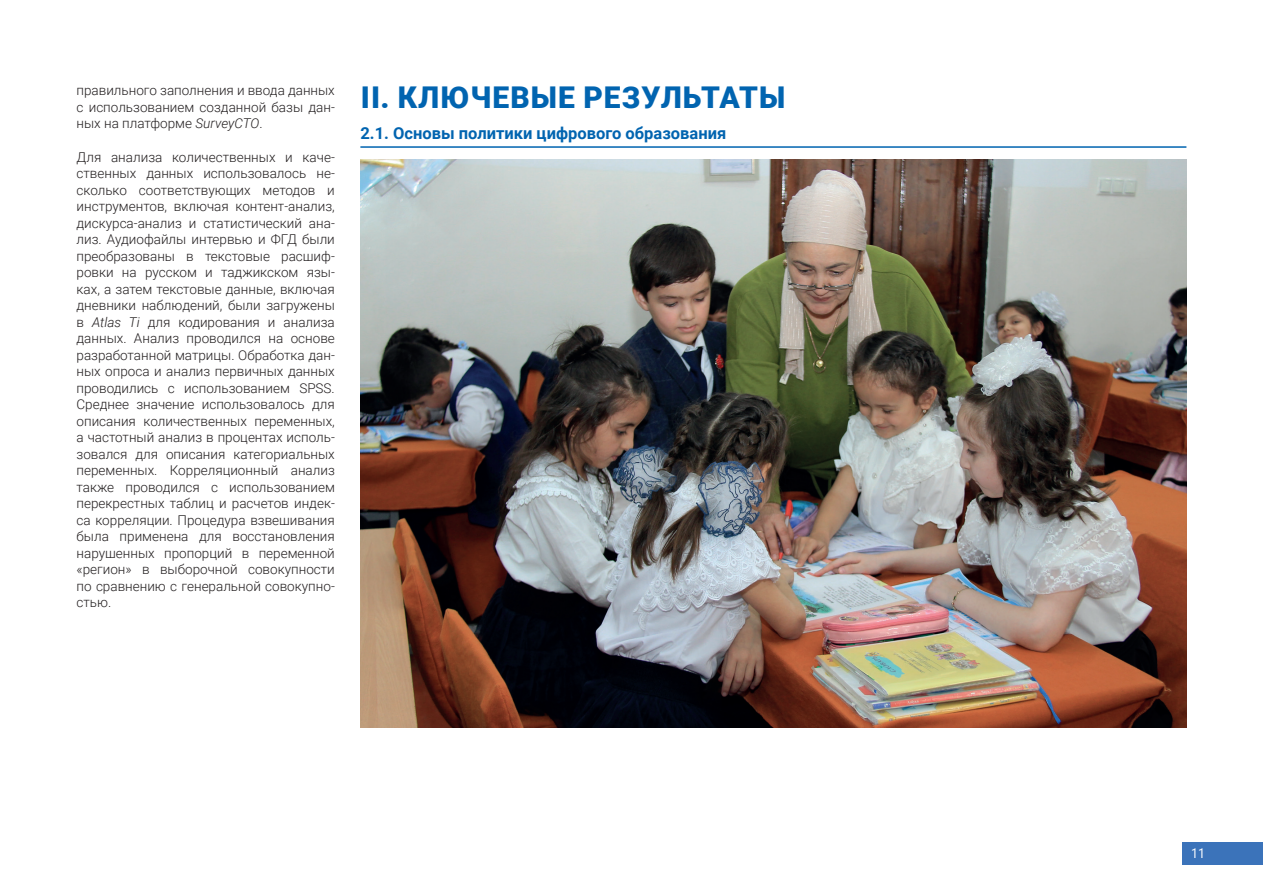
<style>
.page{position:relative;width:1263px;height:893px;background:#fff}
.page>*{position:absolute;margin:0;border:0;box-sizing:border-box;transform-origin:0 0}
.t1{font:900 30px "Roboto";letter-spacing:.035em;color:#0164b0}
.t2{font:700 16.5px "Roboto";color:#0164b0}
.t3{font:300 13.5px/16.5px "Roboto";color:#231f20;text-align:justify}
.t4{font:13.5px "Segoe UI";color:#fff}
.s1{font-style:italic}
</style>
<div class="page">
<div style="left:1183px;top:842px;width:80px;height:22px;background:#3b73ba"></div>
<hr style="left:360px;top:146px;width:826px;height:2px;background:#0164b0">
<img style="left:360px;top:159px;width:826px;height:569px">
<p class="t3" style="left:77px;top:82px;width:260px">правильного заполнения и ввода данных с использованием созданной базы дан&shy;ных на платформе <span class="s1">SurveyCTO</span>.</p>
<p class="t3" style="left:77px;top:148px;width:260px">Для анализа количественных и каче&shy;ственных данных использовалось не&shy;сколько соответствующих методов и инструментов, включая контент-анализ, дискурса-анализ и статистический ана&shy;лиз. Аудиофайлы интервью и ФГД были преобразованы в текстовые расшиф&shy;ровки на русском и таджикском язы&shy;ках, а затем текстовые данные, включая дневники наблюдений, были загружены в <span class="s1">Atlas Ti</span> для кодирования и анализа данных. Анализ проводился на основе разработанной матрицы. Обработка дан&shy;ных опроса и анализ первичных данных проводились с использованием SPSS.<br>Среднее значение использовалось для описания количественных переменных, а частотный анализ в процентах исполь&shy;зовался для описания категориальных переменных. Корреляционный анализ также проводился с использованием перекрестных таблиц и расчетов индек&shy;са корреляции. Процедура взвешивания была применена для восстановления нарушенных пропорций в переменной «регион» в выборочной совокупности по сравнению с генеральной совокупно&shy;стью.</p>
<h1 class="t1" style="left:361px;top:76px;width:426px">II. КЛЮЧЕВЫЕ РЕЗУЛЬТАТЫ</h1>
<p class="t2" style="left:360px;top:122px;width:367px">2.1. Основы политики цифрового образования</p>
<p class="t4" style="left:1191px;top:840px;width:16px">11</p>
</div>
